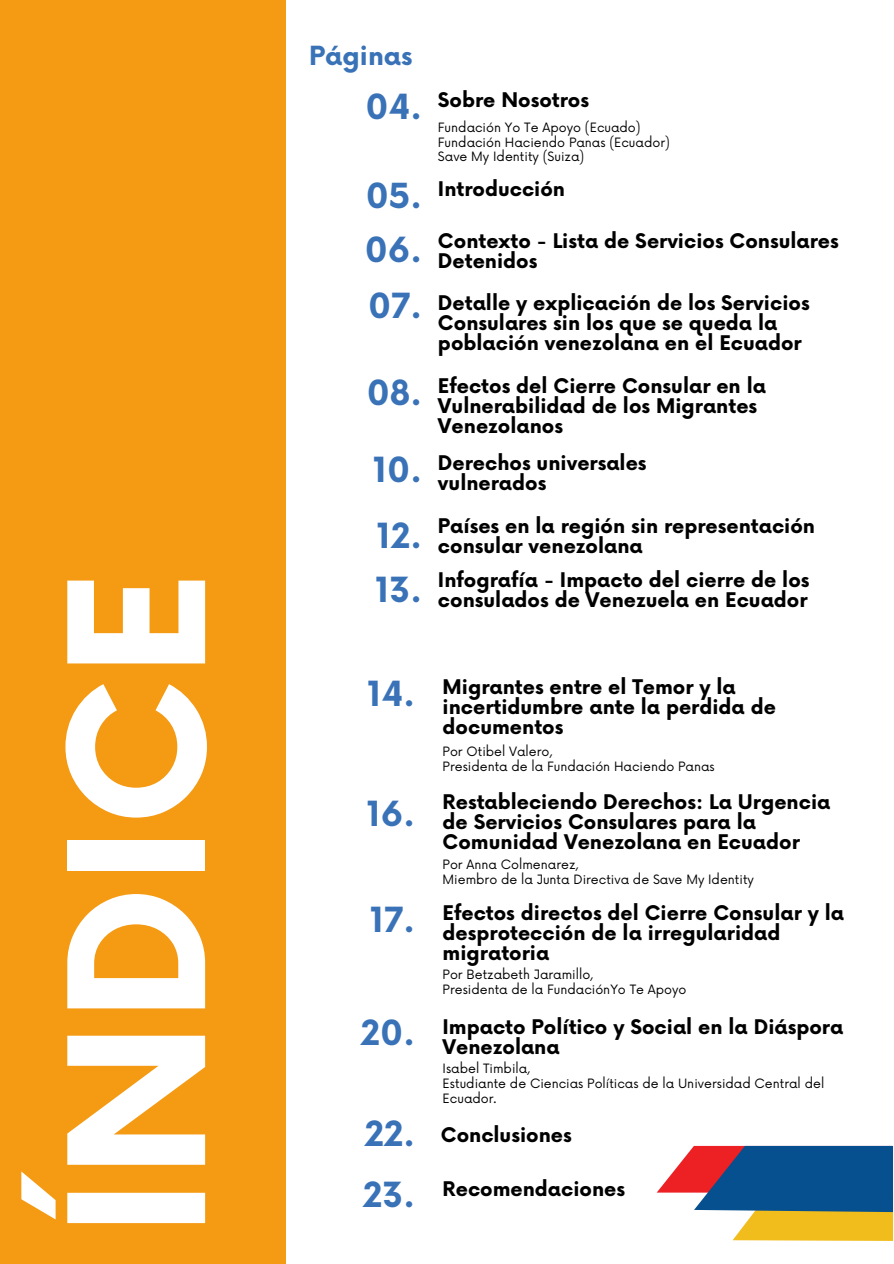
<style>
.page{position:relative;width:894px;height:1264px;background:#fff}
.page>*{position:absolute;margin:0;border:0;box-sizing:border-box;transform-origin:0 0}
.t1{font:700 183.6px "Now";color:#fff}
.t2{font:700 33.75px "Now";color:#3972b7}
.t3{font:700 25.65px "Now";color:#3972b7}
.t4{font:700 19.65px/20.1px "Now";color:#000}
.t5{font:12.6px/14.7px "Now";color:#000}
</style>
<div class="page">
<div style="left:0;top:0;width:286px;height:1263px;background:#f49a13"></div>
<svg style="left:656px;top:1145px;width:236px;height:95px"></svg>
<h1 class="t1" style="left:40px;top:1237px;width:668px;rotate:-90deg">ÍNDICE</h1>
<h4 class="t3" style="left:309px;top:42px;width:105px">Páginas</h4>
<h4 class="t2" style="left:365px;top:88px;width:58px">04.</h4>
<h4 class="t2" style="left:365px;top:177px;width:58px">05.</h4>
<h2 class="t2" style="left:364px;top:231px;width:58px">06.</h2>
<h2 class="t2" style="left:368px;top:287px;width:55px">07.</h2>
<h4 class="t2" style="left:366px;top:374px;width:57px">08.</h4>
<h2 class="t2" style="left:373px;top:451px;width:50px">10.</h2>
<h4 class="t2" style="left:377px;top:518px;width:46px">12.</h4>
<h2 class="t2" style="left:375px;top:572px;width:48px">13.</h2>
<h4 class="t4" style="left:438px;top:91px;width:152px">Sobre Nosotros</h4>
<p class="t5" style="left:438px;top:121px;width:233px">Fundación Yo Te Apoyo (Ecuado)<br>Fundación Haciendo Panas (Ecuador)</p>
<p class="t5" style="left:438px;top:150px;width:148px">Save My Identity (Suiza)</p>
<h3 class="t4" style="left:438px;top:180px;width:129px">Introducción</h3>
<h2 class="t4" style="left:438px;top:232px;width:402px">Contexto - Lista de Servicios Consulares<br>Detenidos</h2>
<h2 class="t4" style="left:438px;top:294px;width:373px">Detalle y explicación de los Servicios<br>Consulares sin los que se queda la población venezolana en el Ecuador</h2>
<h4 class="t4" style="left:438px;top:377px;width:329px">Efectos del Cierre Consular en la<br>Vulnerabilidad de los Migrantes<br>Venezolanos</h4>
<h2 class="t4" style="left:438px;top:454px;width:210px">Derechos universales vulnerados</h2>
<h4 class="t4" style="left:438px;top:516px;width:378px">Países en la región sin representación consular venezolana</h4>
<h2 class="t4" style="left:438px;top:570px;width:373px">Infografía - Impacto del cierre de los consulados de Venezuela en Ecuador</h2>
<h2 class="t2" style="left:367px;top:675px;width:49px">14.</h2>
<h4 class="t4" style="left:442px;top:678px;width:335px">Migrantes entre el Temor y la incertidumbre ante la perdida de documentos</h4>
<p class="t5" style="left:442px;top:745px;width:111px">Por Otibel Valero,</p>
<p class="t5" style="left:442px;top:759px;width:273px">Presidenta de la Fundación Haciendo Panas</p>
<h4 class="t2" style="left:367px;top:795px;width:49px">16.</h4>
<h4 class="t4" style="left:442px;top:793px;width:389px">Restableciendo Derechos: La Urgencia de Servicios Consulares para la<br>Comunidad Venezolana en Ecuador</h4>
<p class="t5" style="left:442px;top:857px;width:137px">Por Anna Colmenarez,</p>
<p class="t5" style="left:442px;top:872px;width:313px">Miembro de la Junta Directiva de Save My Identity</p>
<p class="t2" style="left:370px;top:901px;width:46px">17.</p>
<p class="t4" style="left:442px;top:903px;width:403px">Efectos directos del Cierre Consular y la desprotección de la irregularidad migratoria</p>
<h2 class="t5" style="left:442px;top:968px;width:152px">Por Betzabeth Jaramillo,</h2>
<h2 class="t5" style="left:442px;top:982px;width:245px">Presidenta de la FundaciónYo Te Apoyo</h2>
<p class="t2" style="left:361px;top:1014px;width:55px">20.</p>
<h2 class="t4" style="left:442px;top:1017px;width:402px">Impacto Político y Social en la Diáspora<br>Venezolana</h2>
<h2 class="t5" style="left:442px;top:1061px;width:89px">Isabel Timbila,</h2>
<h4 class="t5" style="left:442px;top:1076px;width:383px">Estudiante de Ciencias Políticas de la Universidad Central del<br>Ecuador.</h4>
<p class="t2" style="left:364px;top:1115px;width:52px">22.</p>
<h4 class="t4" style="left:440px;top:1126px;width:132px">Conclusiones</h4>
<h2 class="t4" style="left:442px;top:1179px;width:184px">Recomendaciones</h2>
<h4 class="t2" style="left:363px;top:1176px;width:53px">23.</h4>
</div>
